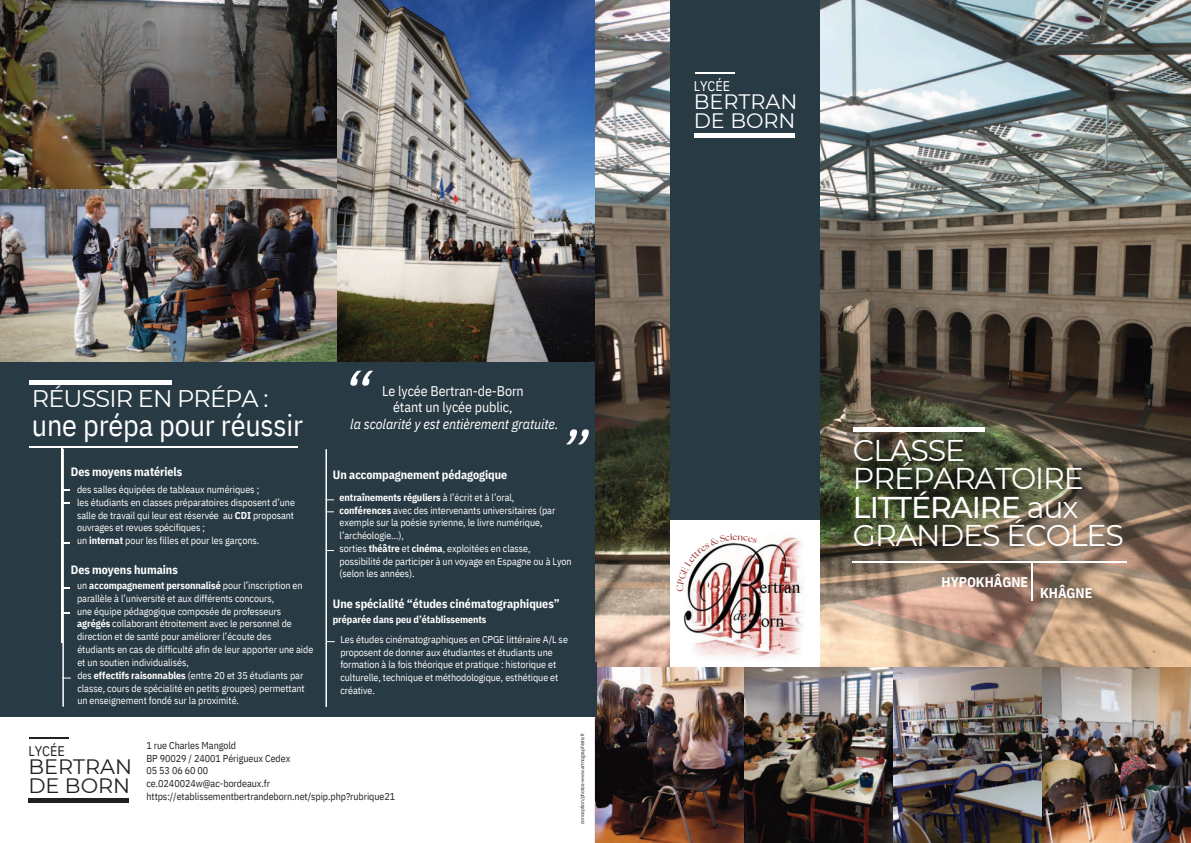
<style>
.page{position:relative;width:1191px;height:843px;background:#fff}
.page>*{position:absolute;margin:0;border:0;box-sizing:border-box;transform-origin:0 0}
.t1{font:italic 60px "IBM Plex Sans";color:#fff}
.t2{font:30px/28.5px "Montserrat";letter-spacing:-.035em;color:#fff}
.t3{font:30px "IBM Plex Sans Cond";letter-spacing:-.005em;color:#fff}
.t4{font:24px "Montserrat";letter-spacing:-.035em;color:#fff}
.t5{font:20.8px/18.8px "Montserrat";color:#231f20}
.t6{font:20.8px/18.8px "Montserrat";color:#fff}
.t7{font:14px/16.5px "IBM Plex Sans Cond";letter-spacing:-.005em;color:#fff;text-align:center}
.t8{font:700 14px "IBM Plex Sans Cond";letter-spacing:-.005em;color:#fff}
.t9{font:14px "IBM Plex Sans Cond";color:#231f20}
.t10{font:700 12px "IBM Plex Sans Cond";letter-spacing:-.005em;color:#fff}
.t11{font:10px/12.8px "IBM Plex Sans Cond";letter-spacing:-.005em;color:#fff}
.t12{font:10px/12.8px "IBM Plex Sans Cond";letter-spacing:-.005em;color:#231f20}
.t13{font:700 10px "IBM Plex Sans Cond";letter-spacing:-.005em;color:#fff}
.t14{font:5px "IBM Plex Sans";letter-spacing:-.02em;color:#231f20}
.s1{font-weight:700}
.s2{font-style:italic}
.s3{font-weight:400}
.s4{font-weight:500}
</style>
<div class="page">
<div style="left:0;top:361px;width:599px;height:305px;background:#283a44"></div>
<hr style="left:29px;top:446px;width:269px;height:1px;background:#fff">
<hr style="left:29px;top:380px;width:142px;height:4px;background:#fff">
<hr style="left:62px;top:446px;width:1px;height:196px;background:#fff">
<img style="left:337px;top:0;width:258px;height:361px">
<img style="left:0;top:0;width:337px;height:190px">
<img style="left:0;top:190px;width:337px;height:171px">
<img style="left:595px;top:666px;width:595px;height:176px">
<img style="left:595px;top:0;width:595px;height:666px">
<div style="left:670px;top:0;width:149px;height:666px;background:#283a44"></div>
<div style="left:670px;top:520px;width:149px;height:146px;background:#fff"></div>
<hr style="left:29px;top:798px;width:100px;height:4px;background:#231f20">
<hr style="left:29px;top:737px;width:40px;height:1px;background:#231f20">
<hr style="left:694px;top:134px;width:100px;height:4px;background:#fff">
<hr style="left:694px;top:73px;width:40px;height:1px;background:#fff">
<hr style="left:852px;top:427px;width:131px;height:4px;background:#fff">
<hr style="left:852px;top:561px;width:273px;height:1px;background:#fff">
<hr style="left:1031px;top:561px;width:1px;height:39px;background:#fff">
<img style="left:684px;top:537px;width:119px;height:122px">
<div style="left:0;top:662px;width:596px;height:54px;background:#283a44"></div>
<hr style="left:62px;top:449px;width:2px;height:257px;background:#fff">
<hr style="left:325px;top:449px;width:2px;height:257px;background:#fff">
<svg style="left:325px;top:635px;width:10px;height:7px"></svg>
<img style="left:684px;top:537px;width:73px;height:54px">
<p class="t4" style="left:32px;top:383px;width:238px">RÉUSSIR EN PRÉPA :</p>
<p class="t3" style="left:32px;top:405px;width:273px">une prépa pour réussir</p>
<p class="t10" style="left:71px;top:463px;width:113px">Des moyens matériels</p>
<h4 class="t11" style="left:77px;top:482px;width:184px">des salles équipées de tableaux numériques ;</h4>
<h1 class="t11" style="left:77px;top:495px;width:219px;text-align:justify">les étudiants en classes préparatoires disposent d’une salle de travail qui leur est réservée au <span class="s1">CDI</span> proposant ouvrages et revues spécifiques ;</h1>
<p class="t11" style="left:77px;top:533px;width:184px">un <span class="s1">internat</span> pour les filles et pour les garçons.</p>
<h5 class="t10" style="left:71px;top:561px;width:108px">Des moyens humains</h5>
<p class="t11" style="left:77px;top:578px;width:227px">un <span class="s1">accompagnement personnalisé</span> pour l’inscription en parallèle à l’université et aux différents concours,</p>
<p class="t11" style="left:77px;top:604px;width:216px">une équipe pédagogique composée de professeurs <span class="s1">agrégés</span> collaborant étroitement avec le personnel de direction et de santé pour améliorer l’écoute des</p>
<p class="t11" style="left:77px;top:642px;width:237px">étudiants en cas de difficulté afin de leur apporter une aide et un soutien individualisés,</p>
<p class="t11" style="left:77px;top:668px;width:229px">des <span class="s1">effectifs raisonnables</span> (entre 20 et 35 étudiants par classe, cours de spécialité en petits groupes) permettant un enseignement fondé sur la proximité.</p>
<p class="t1" style="left:342px;top:353px;width:30px">“</p>
<h5 class="t7" style="left:350px;top:382px;width:209px">Le lycée Bertran-de-Born<br>étant un lycée public,<br><span class="s2">la scolarité y est entièrement gratuite.</span></h5>
<p class="t1" style="left:560px;top:412px;width:30px">”</p>
<p class="t10" style="left:333px;top:466px;width:176px">Un accompagnement pédagogique</p>
<p class="t13" style="left:339px;top:490px;width:176px">entraînements réguliers <span class="s3">à l’écrit et à l’oral,</span></p>
<p class="t11" style="left:339px;top:503px;width:217px"><span class="s1">conférences</span> avec des intervenants universitaires (par exemple sur la poésie syrienne, le livre numérique,</p>
<p class="t11" style="left:339px;top:528px;width:66px">l’archéologie…),</p>
<p class="t11" style="left:339px;top:541px;width:192px">sorties <span class="s1">théâtre</span> et <span class="s1">cinéma</span>, exploitées en classe,</p>
<h5 class="t11" style="left:339px;top:554px;width:233px">possibilité de participer à un voyage en Espagne ou à Lyon (selon les années).</h5>
<p class="t10" style="left:333px;top:595px;width:228px">Une spécialité “études cinématographiques”</p>
<p class="t13" style="left:333px;top:612px;width:155px">préparée dans peu d’établissements</p>
<p class="t11" style="left:340px;top:632px;width:229px">Les études cinématographiques en CPGE littéraire A/L se proposent de donner aux étudiantes et étudiants une formation à la fois théorique et pratique : historique et culturelle, technique et méthodologique, esthétique et créative.</p>
<h5 class="t9" style="left:28px;top:741px;width:38px">LYCÉE</h5>
<h5 class="t5" style="left:28px;top:756px;width:105px">BERTRAN<br>DE BORN</h5>
<p class="t12" style="left:146px;top:738px;width:250px">1 rue Charles Mangold<br>BP 90029 / 24001 Périgueux Cedex<br>05 53 06 60 00<br>ce.0240024w@ac-bordeaux.fr https://etablissementbertrandeborn.net/spip.php?rubrique21</p>
<h2 class="t14" style="left:579px;top:823px;width:92px;rotate:-90deg">conception/photos-www.artnographiste.fr</h2>
<p class="t7" style="left:693px;top:78px;width:38px">LYCÉE</p>
<p class="t6" style="left:693px;top:92px;width:105px">BERTRAN<br>DE BORN</p>
<p class="t2" style="left:852px;top:435px;width:272px">CLASSE<br>PRÉPARATOIRE<br><span class="s4">LITTÉRAIRE</span> aux<br>GRANDES ÉCOLES</p>
<p class="t8" style="left:941px;top:572px;width:88px">HYPOKHÂGNE</p>
<p class="t8" style="left:1040px;top:583px;width:54px">KHÂGNE</p>
</div>
